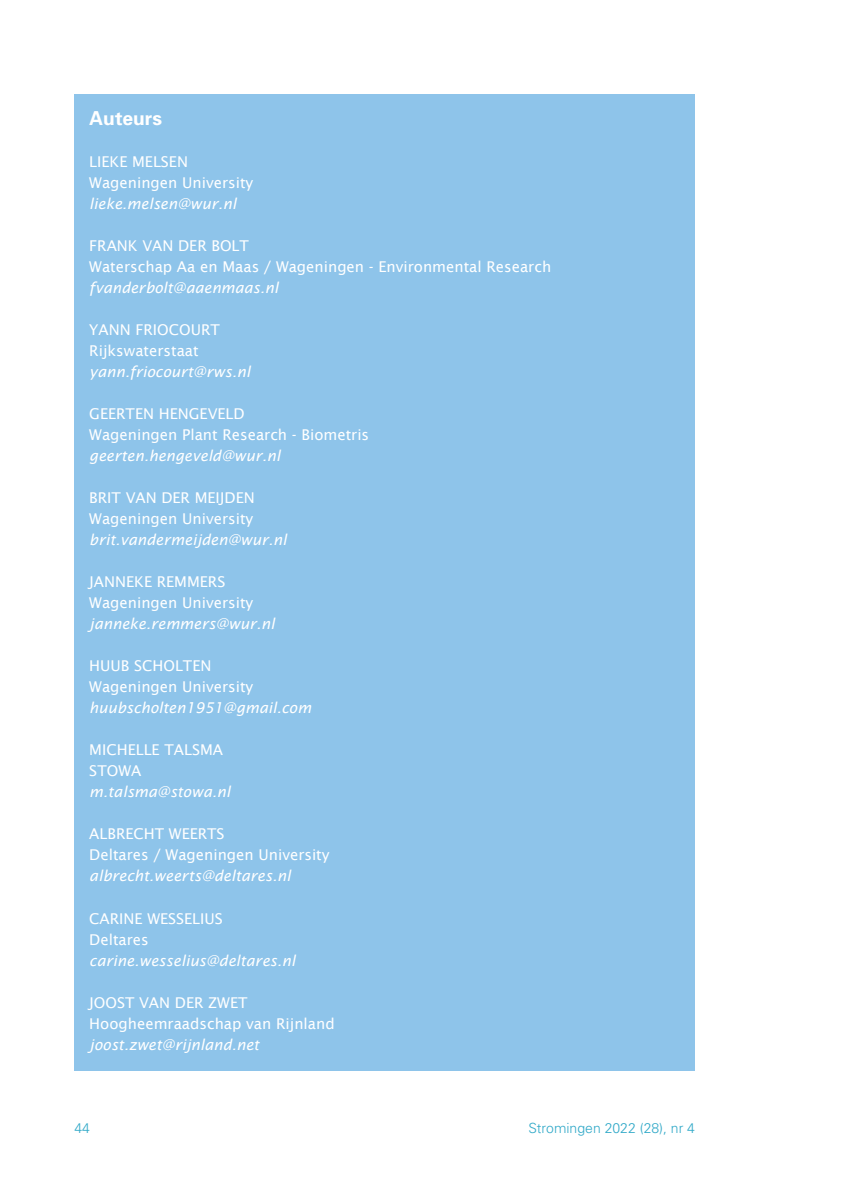
<style>
.page{position:relative;width:844px;height:1191px;background:#fff}
.page>*{position:absolute;margin:0;border:0;box-sizing:border-box;transform-origin:0 0}
.t1{font:700 19.25px "Univers";color:#fff}
.t2{font:14.88px/21px "Lucida Sans";color:#fff}
.t3{font:italic 14.88px "Lucida Sans";color:#fff}
.t4{font:300 14px "Univers";color:#31a9c8}
</style>
<div class="page">
<div style="left:74px;top:94px;width:620px;height:976px;background:#8ec4ea"></div>
<p class="t1" style="left:89px;top:106px;width:74px">Auteurs</p>
<p class="t2" style="left:89px;top:151px;width:165px">LIEKE MELSEN<br>Wageningen University</p>
<p class="t3" style="left:89px;top:195px;width:148px">lieke.melsen@wur.nl</p>
<p class="t2" style="left:89px;top:235px;width:463px">FRANK VAN DER BOLT<br>Waterschap Aa en Maas / Wageningen - Environmental Research</p>
<p class="t3" style="left:89px;top:279px;width:190px">fvanderbolt@aaenmaas.nl</p>
<p class="t2" style="left:89px;top:319px;width:132px">YANN FRIOCOURT<br>Rijkswaterstaat</p>
<p class="t3" style="left:89px;top:363px;width:162px">yann.friocourt@rws.nl</p>
<p class="t2" style="left:89px;top:403px;width:281px">GEERTEN HENGEVELD<br>Wageningen Plant Research - Biometris</p>
<p class="t3" style="left:89px;top:447px;width:192px">geerten.hengeveld@wur.nl</p>
<p class="t2" style="left:89px;top:487px;width:167px">BRIT VAN DER MEIJDEN<br>Wageningen University</p>
<p class="t3" style="left:89px;top:531px;width:199px">brit.vandermeijden@wur.nl</p>
<p class="t2" style="left:89px;top:571px;width:165px">JANNEKE REMMERS<br>Wageningen University</p>
<p class="t3" style="left:89px;top:615px;width:187px">janneke.remmers@wur.nl</p>
<p class="t2" style="left:89px;top:655px;width:165px">HUUB SCHOLTEN<br>Wageningen University</p>
<p class="t3" style="left:89px;top:699px;width:223px">huubscholten1951@gmail.com</p>
<p class="t2" style="left:89px;top:739px;width:135px">MICHELLE TALSMA<br>STOWA</p>
<p class="t3" style="left:89px;top:783px;width:142px">m.talsma@stowa.nl</p>
<p class="t2" style="left:89px;top:823px;width:242px">ALBRECHT WEERTS<br>Deltares / Wageningen University</p>
<p class="t3" style="left:89px;top:867px;width:203px">albrecht.weerts@deltares.nl</p>
<p class="t2" style="left:89px;top:907px;width:135px">CARINE WESSELIUS<br>Deltares</p>
<p class="t3" style="left:89px;top:951px;width:207px">carine.wesselius@deltares.nl</p>
<p class="t2" style="left:89px;top:991px;width:247px">JOOST VAN DER ZWET<br>Hoogheemraadschap van Rijnland</p>
<p class="t3" style="left:89px;top:1035px;width:171px">joost.zwet@rijnland.net</p>
<p class="t4" style="left:74px;top:1120px;width:17px">44</p>
<p class="t4" style="left:528px;top:1120px;width:168px">Stromingen 2022 (28), nr 4</p>
</div>
